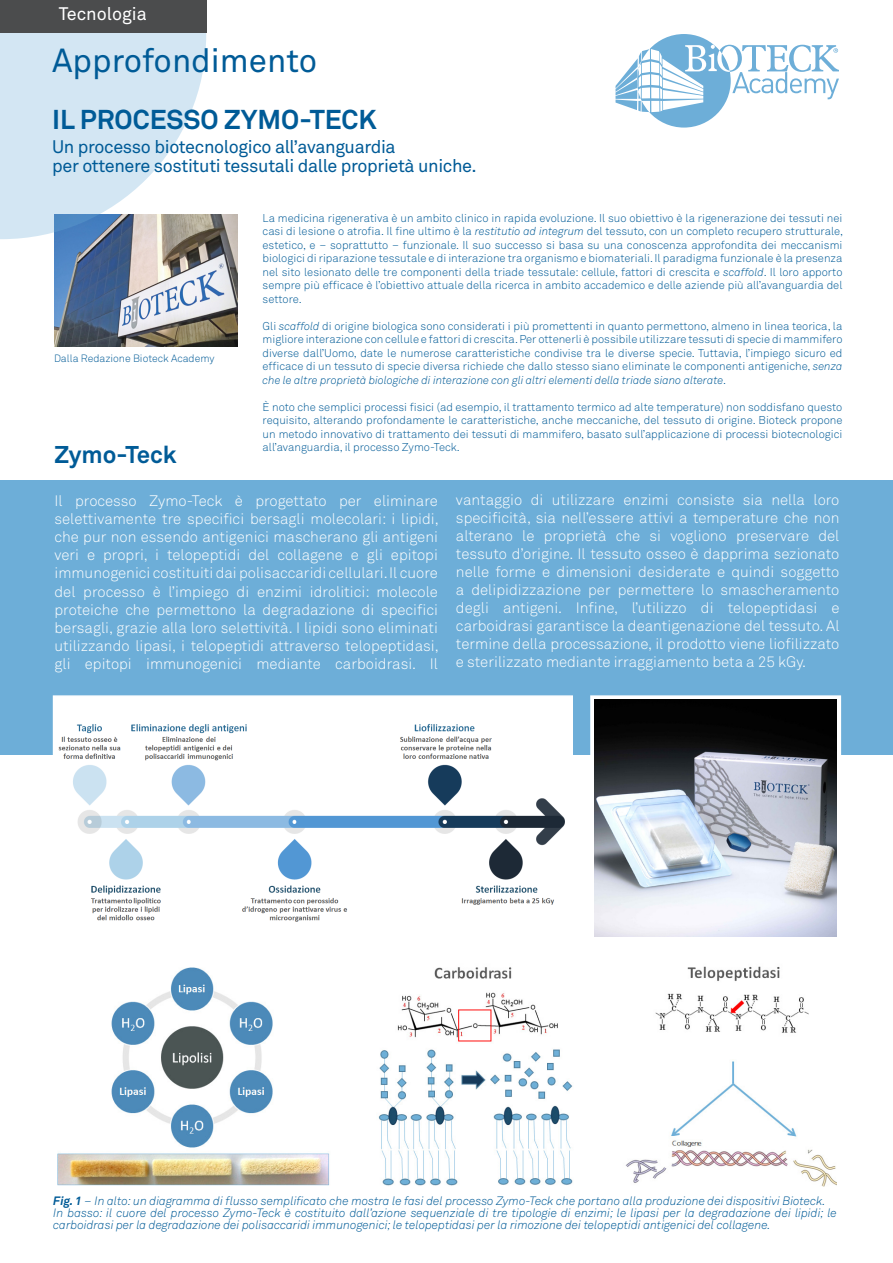
<style>
.page{position:relative;width:893px;height:1263px;background:#fff}
.page>*{position:absolute;margin:0;border:0;box-sizing:border-box;transform-origin:0 0}
.t1{font:33px "Akkurat Pro";color:#005b97}
.t2{font:700 27px "Akkurat Pro";color:#005b97}
.t3{font:700 24px "Akkurat Pro";letter-spacing:-.005em;color:#005b97}
.t4{font:18px/19.5px "Akkurat Pro";letter-spacing:-.02em;color:#005b97}
.t5{font:18px "Akkurat Pro";color:#fff}
.t6{font:15px/18px "Akkurat Light Pro";color:#fff;text-align:justify}
.t7{font:italic 12px/12px "Akkurat Light Pro";color:#005b97}
.t8{font:11.25px/13.5px "Akkurat Light Pro";color:#005b97;text-align:justify}
.t9{font:10.5px "Akkurat Light Pro";color:#005b97}
.s1{font-style:italic}
.s2{font-family:"Akkurat Pro";font-weight:700}
</style>
<div class="page">
<img style="left:54px;top:215px;width:183px;height:131px">
<svg style="left:0;top:32px;width:206px;height:207px;background:#d0e1ed"></svg>
<div style="left:0;top:480px;width:893px;height:275px;background:#6daed8"></div>
<div style="left:53px;top:695px;width:520px;height:257px;background:#fff;border:2px solid #fff"></div>
<svg style="left:615px;top:34px;width:224px;height:94px"></svg>
<img style="left:57px;top:966px;width:780px;height:220px">
<div style="left:0;top:0;width:206px;height:32px;background:#4b4c4d"></div>
<img style="left:58px;top:724px;width:507px;height:198px">
<div style="left:590px;top:695px;width:251px;height:192px;background:linear-gradient(to right,#010101,#010101);border:2px solid #fff"></div>
<img style="left:594px;top:700px;width:243px;height:236px">
<p class="t5" style="left:59px;top:4px;width:90px">Tecnologia</p>
<p class="t1" style="left:52px;top:41px;width:267px">Approfondimento</p>
<p class="t2" style="left:52px;top:103px;width:326px">IL PROCESSO ZYMO-TECK</p>
<p class="t4" style="left:52px;top:137px;width:426px">Un processo biotecnologico all’avanguardia<br>per ottenere sostituti tessutali dalle proprietà uniche.</p>
<p class="t8" style="left:263px;top:211px;width:582px">La medicina rigenerativa è un ambito clinico in rapida evoluzione. Il suo obiettivo è la rigenerazione dei tessuti nei casi di lesione o atrofia. Il fine ultimo è la <span class="s1">restitutio ad integrum</span> del tessuto, con un completo recupero strutturale, estetico, e – soprattutto – funzionale. Il suo successo si basa su una conoscenza approfondita dei meccanismi biologici di riparazione tessutale e di interazione tra organismo e biomateriali. Il paradigma funzionale è la presenza nel sito lesionato delle tre componenti della triade tessutale: cellule, fattori di crescita e <span class="s1">scaffold</span>. Il loro apporto sempre più efficace è l’obiettivo attuale della ricerca in ambito accademico e delle aziende più all’avanguardia del settore.</p>
<p class="t8" style="left:263px;top:319px;width:581px">Gli <span class="s1">scaffold</span> di origine biologica sono considerati i più promettenti in quanto permettono, almeno in linea teorica, la migliore interazione con cellule e fattori di crescita. Per ottenerli è possibile utilizzare tessuti di specie di mammifero diverse dall’Uomo, date le numerose caratteristiche condivise tra le diverse specie. Tuttavia, l’impiego sicuro ed efficace di un tessuto di specie diversa richiede che dallo stesso siano eliminate le componenti antigeniche, <span class="s1">senza che le altre proprietà biologiche di interazione con gli altri elementi della triade siano alterate</span>.</p>
<p class="t8" style="left:263px;top:400px;width:581px">È noto che semplici processi fisici (ad esempio, il trattamento termico ad alte temperature) non soddisfano questo requisito, alterando profondamente le caratteristiche, anche meccaniche, del tessuto di origine. Bioteck propone un metodo innovativo di trattamento dei tessuti di mammifero, basato sull’applicazione di processi biotecnologici all’avanguardia, il processo Zymo-Teck.</p>
<p class="t9" style="left:54px;top:352px;width:162px">Dalla Redazione Bioteck Academy</p>
<p class="t3" style="left:54px;top:440px;width:124px">Zymo-Teck</p>
<p class="t6" style="left:54px;top:492px;width:386px">Il processo Zymo-Teck è progettato per eliminare selettivamente tre specifici bersagli molecolari: i lipidi, che pur non essendo antigenici mascherano gli antigeni veri e propri, i telopeptidi del collagene e gli epitopi immunogenici costituiti dai polisaccaridi cellulari. Il cuore del processo è l’impiego di enzimi idrolitici: molecole proteiche che permettono la degradazione di specifici bersagli, grazie alla loro selettività. I lipidi sono eliminati utilizzando lipasi, i telopeptidi attraverso telopeptidasi, gli epitopi immunogenici mediante carboidrasi. Il</p>
<p class="t6" style="left:456px;top:491px;width:385px">vantaggio di utilizzare enzimi consiste sia nella loro specificità, sia nell’essere attivi a temperature che non alterano le proprietà che si vogliono preservare del tessuto d’origine. Il tessuto osseo è dapprima sezionato nelle forme e dimensioni desiderate e quindi soggetto a delipidizzazione per permettere lo smascheramento degli antigeni. Infine, l’utilizzo di telopeptidasi e carboidrasi garantisce la deantigenazione del tessuto. Al termine della processazione, il prodotto viene liofilizzato e sterilizzato mediante irraggiamento beta a 25 kGy.</p>
<p class="t7" style="left:53px;top:1195px;width:774px"><span class="s2">Fig. 1</span> – In alto: un diagramma di flusso semplificato che mostra le fasi del processo Zymo-Teck che portano alla produzione dei dispositivi Bioteck.</p>
<p class="t7" style="left:53px;top:1207px;width:785px">In basso: il cuore del processo Zymo-Teck è costituito dall’azione sequenziale di tre tipologie di enzimi; le lipasi per la degradazione dei lipidi; le carboidrasi per la degradazione dei polisaccaridi immunogenici; le telopeptidasi per la rimozione dei telopeptidi antigenici del collagene.</p>
</div>
